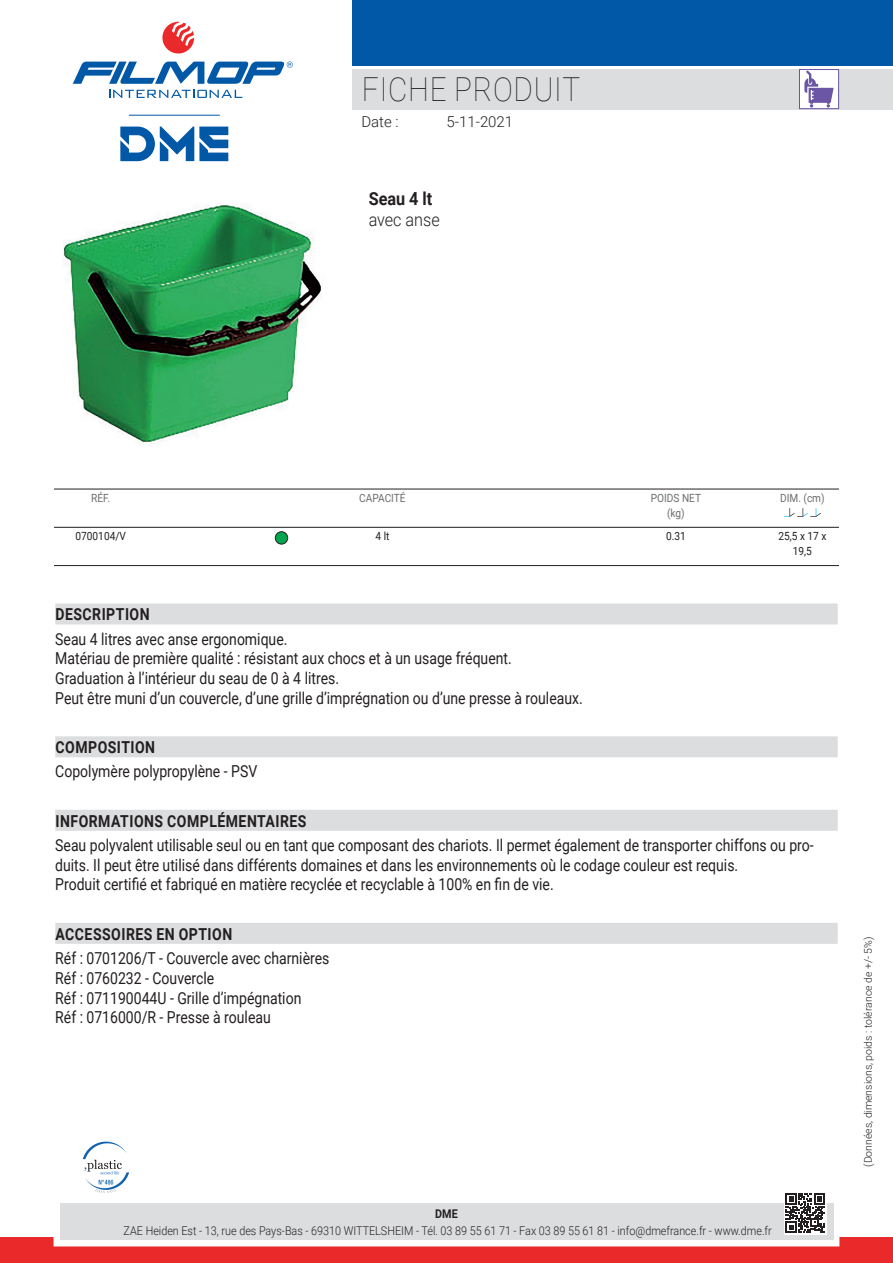
<style>
.page{position:relative;width:893px;height:1263px;background:#fff}
.page>*{position:absolute;margin:0;border:0;box-sizing:border-box;transform-origin:0 0}
.t1{font:100 33px "Roboto";letter-spacing:.025em;color:#231f20;scale:.9 1}
.t2{font:300 18px "Roboto";color:#231f20;scale:.9 1}
.t3{font:700 18px "Roboto";color:#231f20;scale:.9 1}
.t4{font:16.5px/19.8px "Roboto";color:#231f20;scale:.85 1}
.t5{font:700 16.5px "Roboto";letter-spacing:.035em;color:#231f20;scale:.85 1}
.t6{font:300 15px "Roboto";color:#231f20}
.t7{font:300 12px "Roboto";color:#231f20;scale:.9 1}
.t8{font:700 12px "Roboto";color:#231f20;scale:.9 1}
.t9{font:11.25px/15px "Roboto";color:#6c6d70;text-align:center;scale:.9 1}
.t10{font:11.25px/15px "Roboto";color:#231f20;text-align:center;scale:.9 1}
.t11{font:300 10.5px "Roboto";color:#231f20}
</style>
<div class="page">
<div style="left:353px;top:69px;width:540px;height:40px;background:#dcdddf"></div>
<svg style="left:109px;top:90px;width:133px;height:8px"></svg>
<svg style="left:162px;top:22px;width:32px;height:32px"></svg>
<svg style="left:73px;top:61px;width:220px;height:23px"></svg>
<div style="left:353px;top:0;width:540px;height:66px;background:#0158a6"></div>
<div style="left:0;top:1237px;width:893px;height:26px;background:#e9292a"></div>
<div style="left:54px;top:1197px;width:785px;height:49px;border:12px solid #fff"></div>
<div style="left:60px;top:1203px;width:773px;height:37px;background:#dcdddf"></div>
<svg style="left:120px;top:126px;width:108px;height:35px"></svg>
<hr style="left:129px;top:115px;width:91px;height:1px;background:#0158a6">
<svg style="left:784px;top:1193px;width:42px;height:41px"></svg>
<svg style="left:786px;top:1193px;width:39px;height:39px"></svg>
<div style="left:799px;top:69px;width:40px;height:40px;background:#fff;border:1px solid #6a56a4"></div>
<svg style="left:804px;top:70px;width:30px;height:38px"></svg>
<img style="left:63px;top:204px;width:259px;height:240px">
<div style="left:55px;top:603px;width:783px;height:21px;background:#dcdddf"></div>
<div style="left:55px;top:736px;width:783px;height:21px;background:#dcdddf"></div>
<div style="left:55px;top:810px;width:783px;height:21px;background:#dcdddf"></div>
<div style="left:55px;top:923px;width:783px;height:21px;background:#dcdddf"></div>
<hr style="left:54px;top:489px;width:785px;height:1px;background:#231f20">
<hr style="left:54px;top:565px;width:785px;height:1px;background:#231f20">
<hr style="left:54px;top:527px;width:785px;height:1px;background:#231f20">
<svg style="left:83px;top:1141px;width:46px;height:52px"></svg>
<div style="left:275px;top:532px;width:13px;height:12px;background:#00a54f;border-radius:50%"></div>
<div style="left:275px;top:531px;width:13px;height:13px;border:1px solid #231f20;border-radius:50%"></div>
<svg style="left:784px;top:508px;width:37px;height:9px"></svg>
<h1 class="t1" style="left:362px;top:67px;width:244px">FICHE PRODUIT</h1>
<p class="t6" style="left:361px;top:111px;width:39px">Date :</p>
<p class="t6" style="left:446px;top:111px;width:68px">5-11-2021</p>
<p class="t3" style="left:369px;top:186px;width:72px">Seau 4 lt</p>
<p class="t2" style="left:369px;top:207px;width:80px">avec anse</p>
<p class="t9" style="left:91px;top:490px;width:23px">RÉF.</p>
<p class="t10" style="left:76px;top:528px;width:58px">0700104/V</p>
<p class="t9" style="left:359px;top:490px;width:53px">CAPACITÉ</p>
<p class="t10" style="left:375px;top:528px;width:17px">4 lt</p>
<p class="t9" style="left:651px;top:490px;width:57px">POIDS NET (kg)</p>
<p class="t10" style="left:666px;top:528px;width:23px">0.31</p>
<p class="t9" style="left:780px;top:490px;width:51px">DIM. (cm)</p>
<p class="t10" style="left:778px;top:528px;width:55px">25,5 x 17 x<br>19,5</p>
<p class="t5" style="left:56px;top:603px;width:112px">DESCRIPTION</p>
<p class="t4" style="left:55px;top:628px;width:622px">Seau 4 litres avec anse ergonomique.<br>Matériau de première qualité : résistant aux chocs et à un usage fréquent.<br>Graduation à l’intérieur du seau de 0 à 4 litres.<br>Peut être muni d’un couvercle, d’une grille d’imprégnation ou d’une presse à rouleaux.</p>
<p class="t5" style="left:56px;top:736px;width:119px">COMPOSITION</p>
<p class="t4" style="left:55px;top:761px;width:239px">Copolymère polypropylène - PSV</p>
<p class="t5" style="left:56px;top:809px;width:297px">INFORMATIONS COMPLÉMENTAIRES</p>
<p class="t4" style="left:55px;top:834px;width:894px">Seau polyvalent utilisable seul ou en tant que composant des chariots. Il permet également de transporter chiffons ou pro&shy;duits. Il peut être utilisé dans différents domaines et dans les environnements où le codage couleur est requis.<br>Produit certifié et fabriqué en matière recyclée et recyclable à 100% en fin de vie.</p>
<p class="t5" style="left:56px;top:922px;width:209px">ACCESSOIRES EN OPTION</p>
<p class="t4" style="left:55px;top:947px;width:324px">Réf : 0701206/T - Couvercle avec charnières Réf : 0760232 - Couvercle<br>Réf : 071190044U - Grille d’impégnation<br>Réf : 0716000/R - Presse à rouleau</p>
<p class="t8" style="left:435px;top:1206px;width:27px">DME</p>
<p class="t7" style="left:124px;top:1222px;width:722px">ZAE Heiden Est - 13, rue des Pays-Bas - 69310 WITTELSHEIM - Tél. 03 89 55 61 71 - Fax 03 89 55 61 81 - info@dmefrance.fr - www.dme.fr</p>
<p class="t11" style="left:861px;top:1167px;width:232px;rotate:-90deg">(Données, dimensions, poids : tolérance de +/- 5%)</p>
</div>
